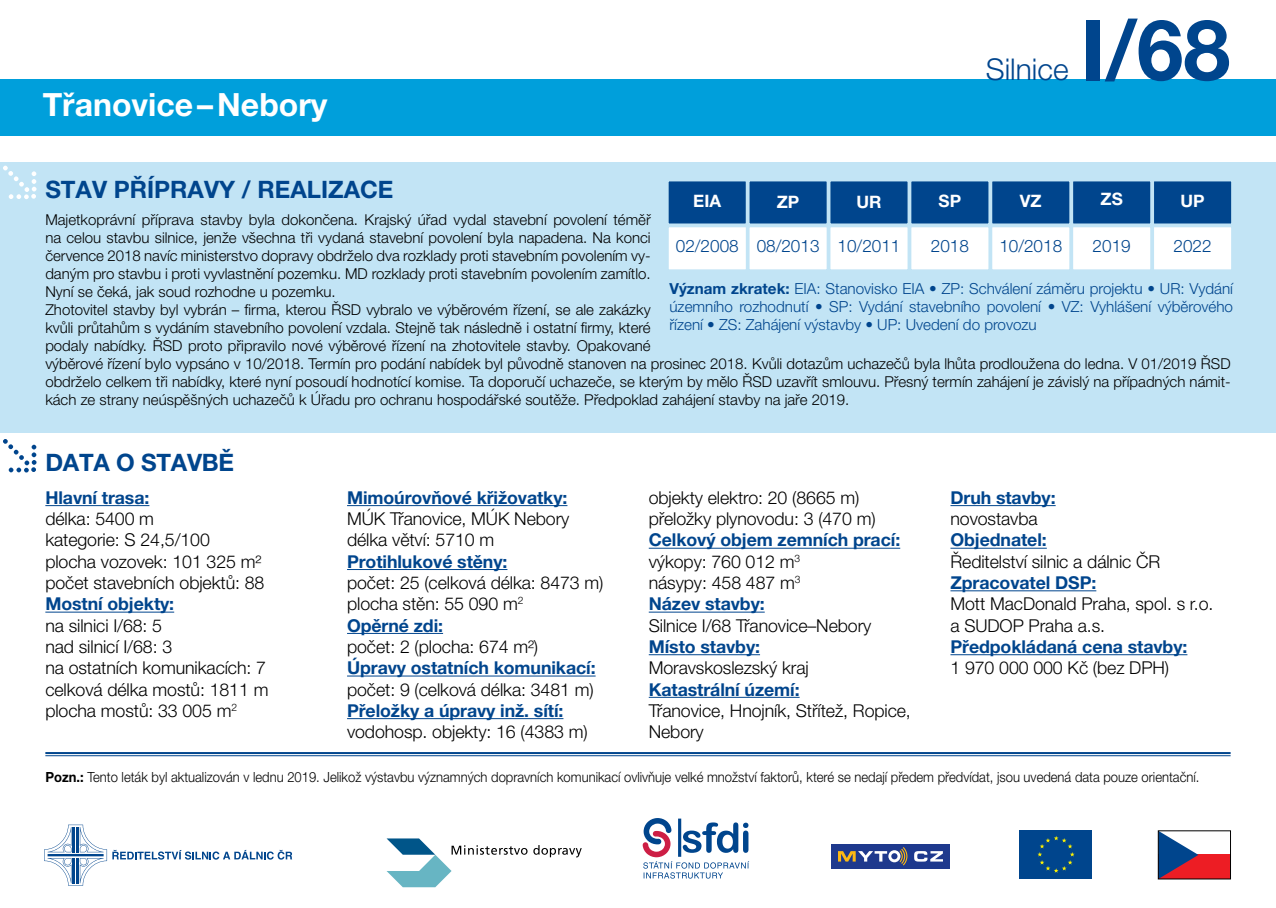
<style>
.page{position:relative;width:1276px;height:908px;background:#fff}
.page>*{position:absolute;margin:0;border:0;box-sizing:border-box;transform-origin:0 0}
.t1{font:700 84px "Helvetica Neue LT Pro";color:#00458d}
.t2{font:700 32px "Helvetica Neue LT Pro";color:#fff}
.t3{font:300 30px "Helvetica Neue LT Pro";color:#00458d}
.t4{font:700 24px "Helvetica Neue LT Pro";color:#00458d}
.t5{font:300 17.8px/21.2px "Helvetica Neue LT Pro";letter-spacing:-.005em;color:#000}
.t6{font:700 17.8px/21.2px "Helvetica Neue LT Pro";letter-spacing:-.005em;color:#00458d}
.t7{font:300 17.2px "Helvetica Neue LT Pro";color:#00458d}
.t8{font:700 17.2px "Helvetica Neue LT Pro";color:#fff}
.t9{font:300 15.2px/18.2px "Helvetica Neue LT Pro";color:#00458d;text-align:justify}
.t10{font:300 15px/18px "Helvetica Neue LT Pro";color:#000}
.t11{font:300 14px "Helvetica Neue LT Pro";color:#000;scale:.93 1}
.s1{font-weight:700}
.s2{font-weight:700;color:#00458d}
.s3{font-weight:300;color:#000}
</style>
<div class="page">
<div style="left:0;top:162px;width:1276px;height:270px;background:#c2e4f5"></div>
<div style="left:1019px;top:830px;width:72px;height:48px;background:#00458d"></div>
<svg style="left:1037px;top:836px;width:37px;height:36px"></svg>
<div style="left:1158px;top:854px;width:72px;height:24px;background:#ed1d24"></div>
<svg style="left:1160px;top:832px;width:38px;height:44px"></svg>
<svg style="left:44px;top:824px;width:248px;height:61px"></svg>
<svg style="left:642px;top:818px;width:107px;height:60px"></svg>
<hr style="left:45px;top:751px;width:1185px;height:2px;background:#00458d">
<hr style="left:45px;top:755px;width:1185px;height:1px;background:#00458d">
<hr style="left:45px;top:505px;width:104px;height:1px;background:#00458d">
<hr style="left:45px;top:611px;width:129px;height:1px;background:#00458d">
<hr style="left:347px;top:505px;width:220px;height:1px;background:#00458d">
<hr style="left:347px;top:569px;width:160px;height:1px;background:#00458d">
<hr style="left:347px;top:632px;width:96px;height:1px;background:#00458d">
<hr style="left:347px;top:675px;width:248px;height:1px;background:#00458d">
<hr style="left:347px;top:717px;width:216px;height:1px;background:#00458d">
<hr style="left:649px;top:547px;width:251px;height:1px;background:#00458d">
<hr style="left:649px;top:611px;width:115px;height:1px;background:#00458d">
<hr style="left:649px;top:654px;width:111px;height:1px;background:#00458d">
<hr style="left:649px;top:696px;width:150px;height:1px;background:#00458d">
<hr style="left:950px;top:505px;width:105px;height:1px;background:#00458d">
<hr style="left:950px;top:547px;width:96px;height:1px;background:#00458d">
<hr style="left:950px;top:590px;width:146px;height:1px;background:#00458d">
<hr style="left:950px;top:654px;width:237px;height:1px;background:#00458d">
<svg style="left:3px;top:165px;width:34px;height:34px"></svg>
<div style="left:1153px;top:180px;width:79px;height:44px;background:#00458d"></div>
<div style="left:1152px;top:179px;width:81px;height:46px;border:2px solid #c2e4f5"></div>
<div style="left:991px;top:180px;width:79px;height:44px;background:#00458d"></div>
<div style="left:990px;top:179px;width:81px;height:46px;border:2px solid #c2e4f5"></div>
<div style="left:829px;top:180px;width:79px;height:44px;background:#00458d"></div>
<div style="left:828px;top:179px;width:81px;height:46px;border:2px solid #c2e4f5"></div>
<div style="left:1072px;top:180px;width:79px;height:44px;background:#00458d"></div>
<div style="left:1071px;top:179px;width:81px;height:46px;border:2px solid #c2e4f5"></div>
<div style="left:910px;top:180px;width:79px;height:44px;background:#00458d"></div>
<div style="left:909px;top:179px;width:81px;height:46px;border:2px solid #c2e4f5"></div>
<div style="left:748px;top:180px;width:79px;height:44px;background:#00458d"></div>
<div style="left:747px;top:179px;width:81px;height:46px;border:2px solid #c2e4f5"></div>
<div style="left:668px;top:180px;width:78px;height:44px;background:#00458d"></div>
<div style="left:667px;top:179px;width:80px;height:46px;border:2px solid #c2e4f5"></div>
<div style="left:1153px;top:226px;width:79px;height:44px;background:#fff"></div>
<div style="left:1152px;top:225px;width:81px;height:46px;border:2px solid #c2e4f5"></div>
<div style="left:991px;top:226px;width:79px;height:44px;background:#fff"></div>
<div style="left:990px;top:225px;width:81px;height:46px;border:2px solid #c2e4f5"></div>
<div style="left:829px;top:226px;width:79px;height:44px;background:#fff"></div>
<div style="left:828px;top:225px;width:81px;height:46px;border:2px solid #c2e4f5"></div>
<div style="left:1072px;top:226px;width:79px;height:44px;background:#fff"></div>
<div style="left:1071px;top:225px;width:81px;height:46px;border:2px solid #c2e4f5"></div>
<div style="left:910px;top:226px;width:79px;height:44px;background:#fff"></div>
<div style="left:909px;top:225px;width:81px;height:46px;border:2px solid #c2e4f5"></div>
<div style="left:748px;top:226px;width:79px;height:44px;background:#fff"></div>
<div style="left:747px;top:225px;width:81px;height:46px;border:2px solid #c2e4f5"></div>
<div style="left:668px;top:226px;width:79px;height:44px;background:#fff"></div>
<div style="left:667px;top:225px;width:81px;height:46px;border:2px solid #c2e4f5"></div>
<svg style="left:3px;top:439px;width:34px;height:33px"></svg>
<svg style="left:386px;top:838px;width:141px;height:48px"></svg>
<svg style="left:533px;top:845px;width:49px;height:12px"></svg>
<div style="left:831px;top:843px;width:119px;height:24px;background:#1e398d"></div>
<svg style="left:838px;top:847px;width:69px;height:18px"></svg>
<svg style="left:914px;top:851px;width:29px;height:10px"></svg>
<div style="left:0;top:79px;width:1276px;height:57px;background:#009fdb"></div>
<h2 class="t2" style="left:43px;top:85px;width:286px">Třanovice–Nebory</h2>
<h3 class="t3" style="left:985px;top:51px;width:84px">Silnice</h3>
<h1 class="t1" style="left:1081px;top:-2px;width:151px">I/68</h1>
<h3 class="t4" style="left:45px;top:175px;width:350px">STAV PŘÍPRAVY / REALIZACE</h3>
<p class="t8" style="left:693px;top:190px;width:29px">EIA</p>
<p class="t8" style="left:777px;top:191px;width:24px">ZP</p>
<p class="t8" style="left:856px;top:191px;width:27px">UR</p>
<p class="t8" style="left:938px;top:190px;width:24px">SP</p>
<p class="t8" style="left:1020px;top:190px;width:23px">VZ</p>
<p class="t8" style="left:1100px;top:188px;width:24px">ZS</p>
<p class="t8" style="left:1180px;top:190px;width:26px">UP</p>
<p class="t7" style="left:676px;top:235px;width:226px">02/2008 08/2013 10/2011</p>
<p class="t7" style="left:931px;top:235px;width:40px">2018</p>
<p class="t7" style="left:999px;top:235px;width:64px">10/2018</p>
<p class="t7" style="left:1092px;top:235px;width:40px">2019</p>
<p class="t7" style="left:1173px;top:235px;width:40px">2022</p>
<p class="t10" style="left:45px;top:210px;width:1186px">Majetkoprávní příprava stavby byla dokončena. Krajský úřad vydal stavební povolení téměř<br>na celou stavbu silnice, jenže všechna tři vydaná stavební povolení byla napadena. Na konci<br>července 2018 navíc ministerstvo dopravy obdrželo dva rozklady proti stavebním povolením vy-<br>daným pro stavbu i proti vyvlastnění pozemku. MD rozklady proti stavebním povolením zamítlo.<br>Nyní se čeká, jak soud rozhodne u pozemku.<br>Zhotovitel stavby byl vybrán – firma, kterou ŘSD vybralo ve výběrovém řízení, se ale zakázky<br>kvůli průtahům s vydáním stavebního povolení vzdala. Stejně tak následně i ostatní firmy, které<br>podaly nabídky. ŘSD proto připravilo nové výběrové řízení na zhotovitele stavby. Opakované<br>výběrové řízení bylo vypsáno v 10/2018. Termín pro podání nabídek byl původně stanoven na prosinec 2018. Kvůli dotazům uchazečů byla lhůta prodloužena do ledna. V 01/2019 ŘSD obdrželo celkem tři nabídky, které nyní posoudí hodnotící komise. Ta doporučí uchazeče, se kterým by mělo ŘSD uzavřít smlouvu. Přesný termín zahájení je závislý na případných námit&shy;kách ze strany neúspěšných uchazečů k Úřadu pro ochranu hospodářské soutěže. Předpoklad zahájení stavby na jaře 2019.</p>
<p class="t9" style="left:669px;top:279px;width:565px"><span class="s1">Význam zkratek:</span> EIA: Stanovisko EIA • ZP: Schválení záměru projektu • UR: Vydání územního rozhodnutí • SP: Vydání stavebního povolení • VZ: Vyhlášení výběrového řízení • ZS: Zahájení výstavby • UP: Uvedení do provozu</p>
<h3 class="t4" style="left:45px;top:447px;width:190px">DATA O STAVBĚ</h3>
<p class="t6" style="left:45px;top:486px;width:106px">Hlavní trasa:</p>
<p class="t5" style="left:45px;top:507px;width:221px">délka: 5400 m<br>kategorie: S 24,5/100 plocha vozovek: 101 325 m² počet stavebních objektů: 88</p>
<p class="t6" style="left:45px;top:592px;width:130px">Mostní objekty:</p>
<p class="t5" style="left:45px;top:614px;width:225px">na silnici I/68: 5<br>nad silnicí I/68: 3<br>na ostatních komunikacích: 7 celková délka mostů: 1811 m plocha mostů: 33 005 m<sup>2</sup></p>
<p class="t6" style="left:347px;top:486px;width:222px">Mimoúrovňové křižovatky:</p>
<p class="t5" style="left:347px;top:507px;width:224px">MÚK Třanovice, MÚK Nebory délka větví: 5710 m</p>
<p class="t6" style="left:347px;top:550px;width:162px">Protihlukové stěny:</p>
<p class="t5" style="left:347px;top:571px;width:258px">počet: 25 (celková délka: 8473 m) plocha stěn: 55 090 m<sup>2<br></sup><span class="s2">Opěrné zdi:</span></p>
<p class="t5" style="left:347px;top:635px;width:193px">počet: 2 (plocha: 674 m²)</p>
<p class="t6" style="left:347px;top:656px;width:250px">Úpravy ostatních komunikací:</p>
<p class="t5" style="left:347px;top:678px;width:248px">počet: 9 (celková délka: 3481 m)</p>
<p class="t6" style="left:347px;top:699px;width:218px">Přeložky a úpravy inž. sítí:</p>
<p class="t5" style="left:347px;top:720px;width:242px">vodohosp. objekty: 16 (4383 m)</p>
<p class="t5" style="left:649px;top:486px;width:228px">objekty elektro: 20 (8665 m) přeložky plynovodu: 3 (470 m)</p>
<p class="t6" style="left:649px;top:529px;width:253px">Celkový objem zemních prací: <span class="s3">výkopy: 760 012 m</span><sup>3<br></sup><span class="s3">násypy: 458 487 m</span><sup>3<br></sup>Název stavby:</p>
<p class="t5" style="left:649px;top:614px;width:224px">Silnice I/68 Třanovice–Nebory</p>
<p class="t6" style="left:649px;top:635px;width:113px">Místo stavby:</p>
<p class="t5" style="left:649px;top:656px;width:161px">Moravskoslezský kraj</p>
<p class="t6" style="left:649px;top:678px;width:152px">Katastrální území:</p>
<p class="t5" style="left:649px;top:699px;width:264px">Třanovice, Hnojník, Střítež, Ropice,<br>Nebory</p>
<p class="t6" style="left:950px;top:486px;width:107px">Druh stavby:</p>
<p class="t5" style="left:950px;top:507px;width:89px">novostavba</p>
<p class="t6" style="left:950px;top:529px;width:98px">Objednatel:</p>
<p class="t5" style="left:950px;top:550px;width:211px">Ředitelství silnic a dálnic ČR</p>
<p class="t6" style="left:950px;top:571px;width:147px">Zpracovatel DSP:</p>
<p class="t5" style="left:950px;top:592px;width:264px">Mott MacDonald Praha, spol. s r.o. a SUDOP Praha a.s.</p>
<p class="t6" style="left:950px;top:635px;width:238px">Předpokládaná cena stavby:</p>
<p class="t5" style="left:950px;top:656px;width:220px">1 970 000 000 Kč (bez DPH)</p>
<p class="t11" style="left:45px;top:767px;width:1242px"><span class="s1">Pozn.:</span> Tento leták byl aktualizován v lednu 2019. Jelikož výstavbu významných dopravních komunikací ovlivňuje velké množství faktorů, které se nedají předem předvídat, jsou uvedená data pouze orientační.</p>
</div>
